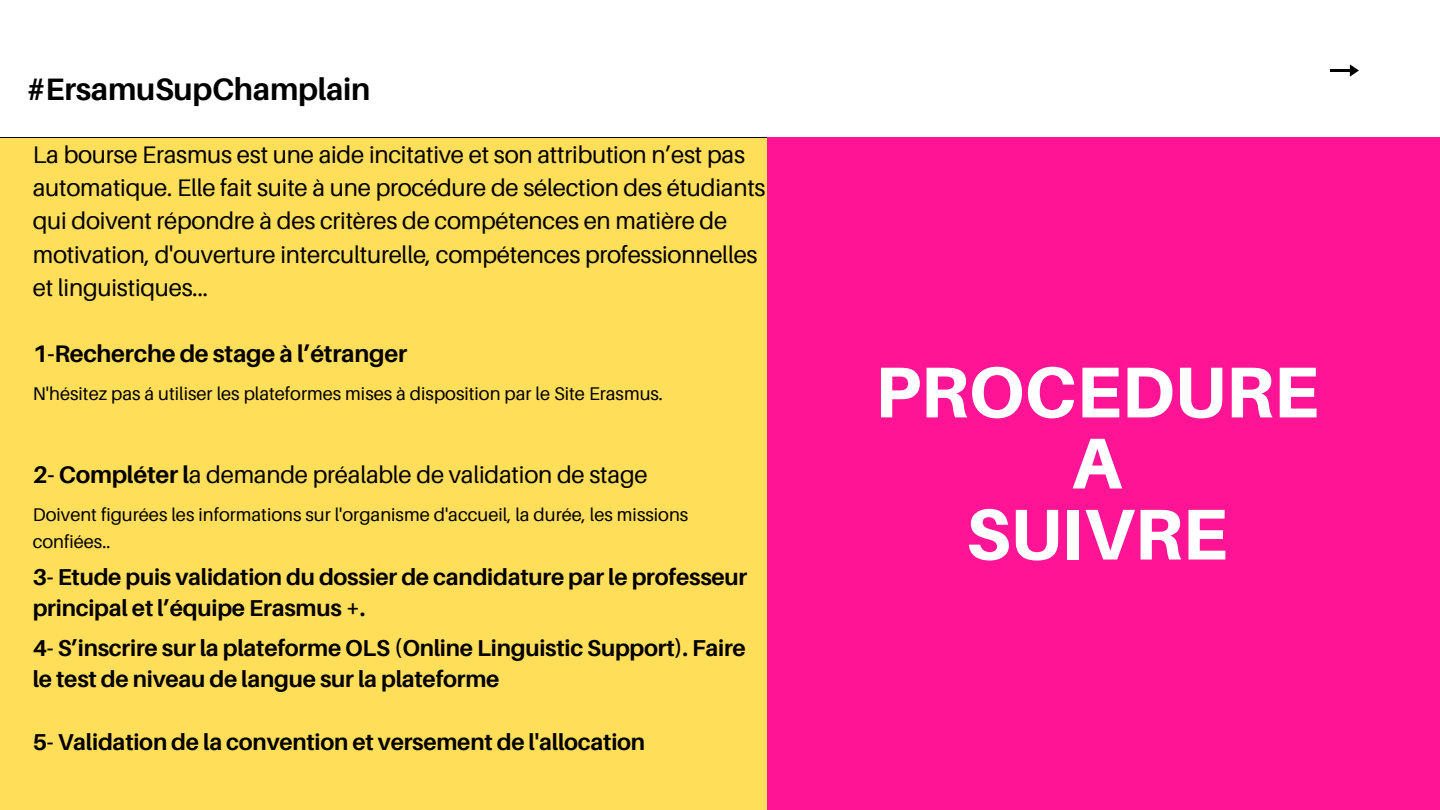
<style>
.page{position:relative;width:1440px;height:810px;background:#fff}
.page>*{position:absolute;margin:0;border:0;box-sizing:border-box;transform-origin:0 0}
.t1{font:800 72px "Aileron";color:#fff}
.t2{font:700 31px "Aileron";letter-spacing:-.01em;color:#000}
.t3{font:24px/33.2px "Aileron";letter-spacing:-.01em;color:#000}
.t4{font:700 24px "Aileron";letter-spacing:-.01em;color:#000}
.t5{font:700 23px/31.5px "Aileron";letter-spacing:-.01em;color:#000}
.t6{font:18.4px/27.4px "Aileron";color:#000}
.s1{font-weight:700}
</style>
<div class="page">
<hr style="left:0;top:137px;width:1440px;height:1px;background:#000">
<div style="left:0;top:138px;width:1440px;height:672px;background:#ffde59"></div>
<div style="left:767px;top:137px;width:673px;height:673px;background:#ff1495"></div>
<svg style="left:1331px;top:64px;width:28px;height:13px"></svg>
<p class="t2" style="left:27px;top:70px;width:345px">#ErsamuSupChamplain</p>
<p class="t3" style="left:33px;top:138px;width:734px">La bourse Erasmus est une aide incitative et son attribution n’est pas automatique. Elle fait suite à une procédure de sélection des étudiants qui doivent répondre à des critères de compétences en matière de motivation, d'ouverture interculturelle, compétences professionnelles et linguistiques...</p>
<p class="t4" style="left:33px;top:339px;width:376px">1-Recherche de stage à l’étranger</p>
<p class="t6" style="left:33px;top:380px;width:632px">N'hésitez pas á utiliser les plateformes mises à disposition par le Site Erasmus.</p>
<p class="t3" style="left:33px;top:457px;width:616px"><span class="s1">2- Compléter l</span>a demande préalable de validation de stage</p>
<p class="t6" style="left:33px;top:500px;width:657px">Doivent figurées les informations sur l'organisme d'accueil, la durée, les missions confiées..</p>
<p class="t5" style="left:33px;top:561px;width:716px">3- Etude puis validation du dossier de candidature par le professeur principal et l’équipe Erasmus +.</p>
<p class="t5" style="left:33px;top:632px;width:715px">4- S’inscrire sur la plateforme OLS (Online Linguistic Support). Faire le test de niveau de langue sur la plateforme</p>
<p class="t5" style="left:33px;top:726px;width:614px">5- Validation de la convention et versement de l'allocation</p>
<p class="t1" style="left:875px;top:348px;width:445px">PROCEDURE</p>
<p class="t1" style="left:1072px;top:419px;width:51px">A</p>
<p class="t1" style="left:966px;top:490px;width:263px">SUIVRE</p>
</div>
